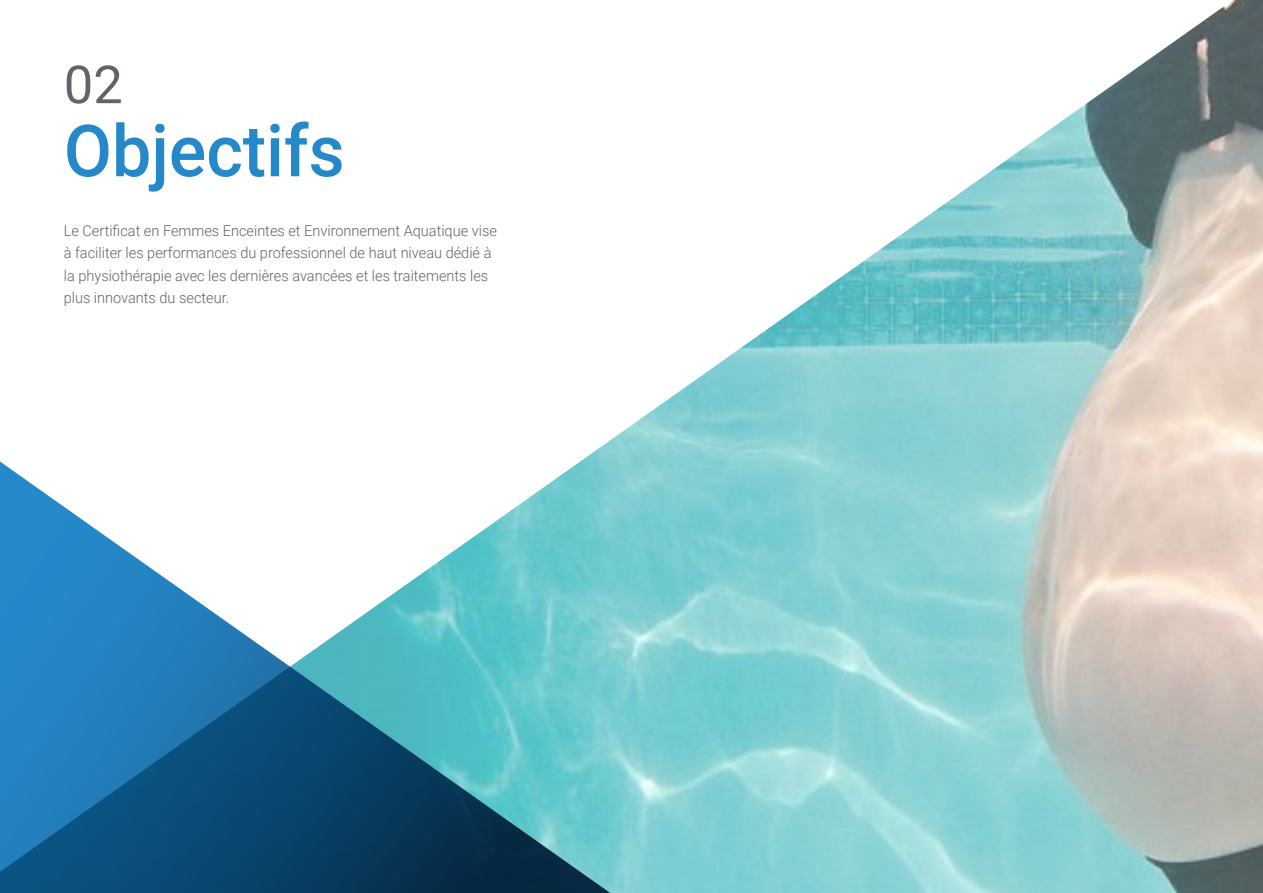
<style>
.page{position:relative;width:1263px;height:893px;background:#fff}
.page>*{position:absolute;margin:0;border:0;box-sizing:border-box;transform-origin:0 0}
.t1{font:500 72px "Roboto";color:#2488c9}
.t2{font:52.5px "Roboto";color:#61646a}
.t3{font:300 15px/22.5px "Roboto";color:#61646a}
</style>
<div class="page">
<img style="left:602px;top:0;width:661px;height:893px">
<svg style="left:0;top:446px;width:640px;height:447px"></svg>
<h2 class="t2" style="left:64px;top:48px;width:61px">02</h2>
<h1 class="t1" style="left:64px;top:100px;width:282px">Objectifs</h1>
<p class="t3" style="left:64px;top:218px;width:435px">Le Certificat en Femmes Enceintes et Environnement Aquatique vise à faciliter les performances du professionnel de haut niveau dédié à la physiothérapie avec les dernières avancées et les traitements les plus innovants du secteur.</p>
</div>
